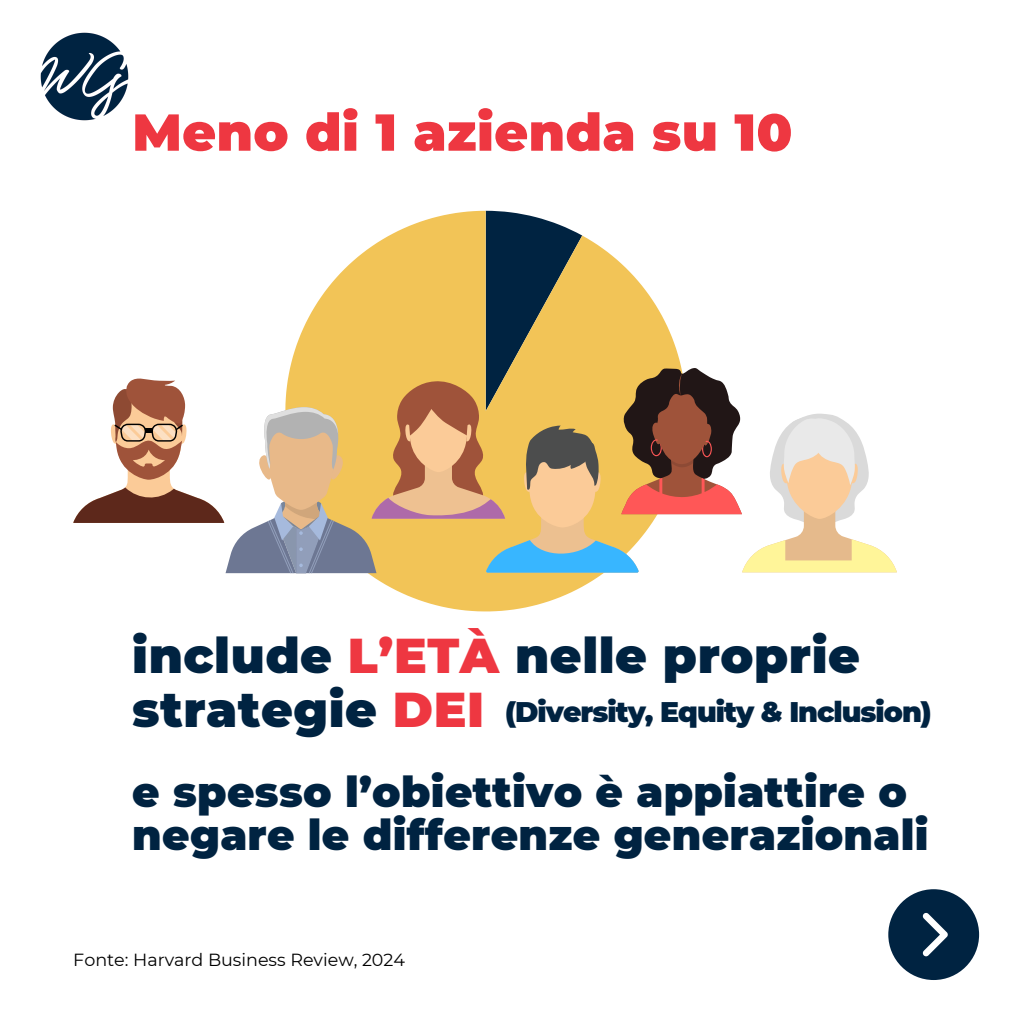
<style>
.page{position:relative;width:1013px;height:1013px;background:#fff}
.page>*{position:absolute;margin:0;border:0;box-sizing:border-box;transform-origin:0 0}
.t1{font:900 51.88px "Montserrat";letter-spacing:.01em;color:#ee3741}
.t2{font:900 48.75px/53.5px "Montserrat";letter-spacing:.01em;color:#002341}
.t3{font:900 42.12px/42.9px "Montserrat";letter-spacing:.01em;color:#002341}
.t4{font:900 28.38px "Montserrat";letter-spacing:-.035em;color:#002341}
.t5{font:17.5px "Montserrat";color:#000}
.s1{color:#ee3741}
</style>
<div class="page">
<img style="left:40px;top:32px;width:89px;height:89px">
<svg style="left:888px;top:889px;width:91px;height:91px"></svg>
<svg style="left:285px;top:573px;width:319px;height:38px"></svg>
<svg style="left:73px;top:211px;width:823px;height:362px"></svg>
<h1 class="t1" style="left:132px;top:100px;width:661px">Meno di 1 azienda su 10</h1>
<p class="t2" style="left:132px;top:629px;width:729px">include <span class="s1">L’ETÀ</span> nelle proprie strategie <span class="s1">DEI</span></p>
<p class="t3" style="left:132px;top:770px;width:797px">e spesso l’obiettivo è appiattire o negare le differenze generazionali</p>
<p class="t4" style="left:505px;top:694px;width:428px">(Diversity, Equity &amp; Inclusion)</p>
<p class="t5" style="left:73px;top:948px;width:333px">Fonte: Harvard Business Review, 2024</p>
</div>
